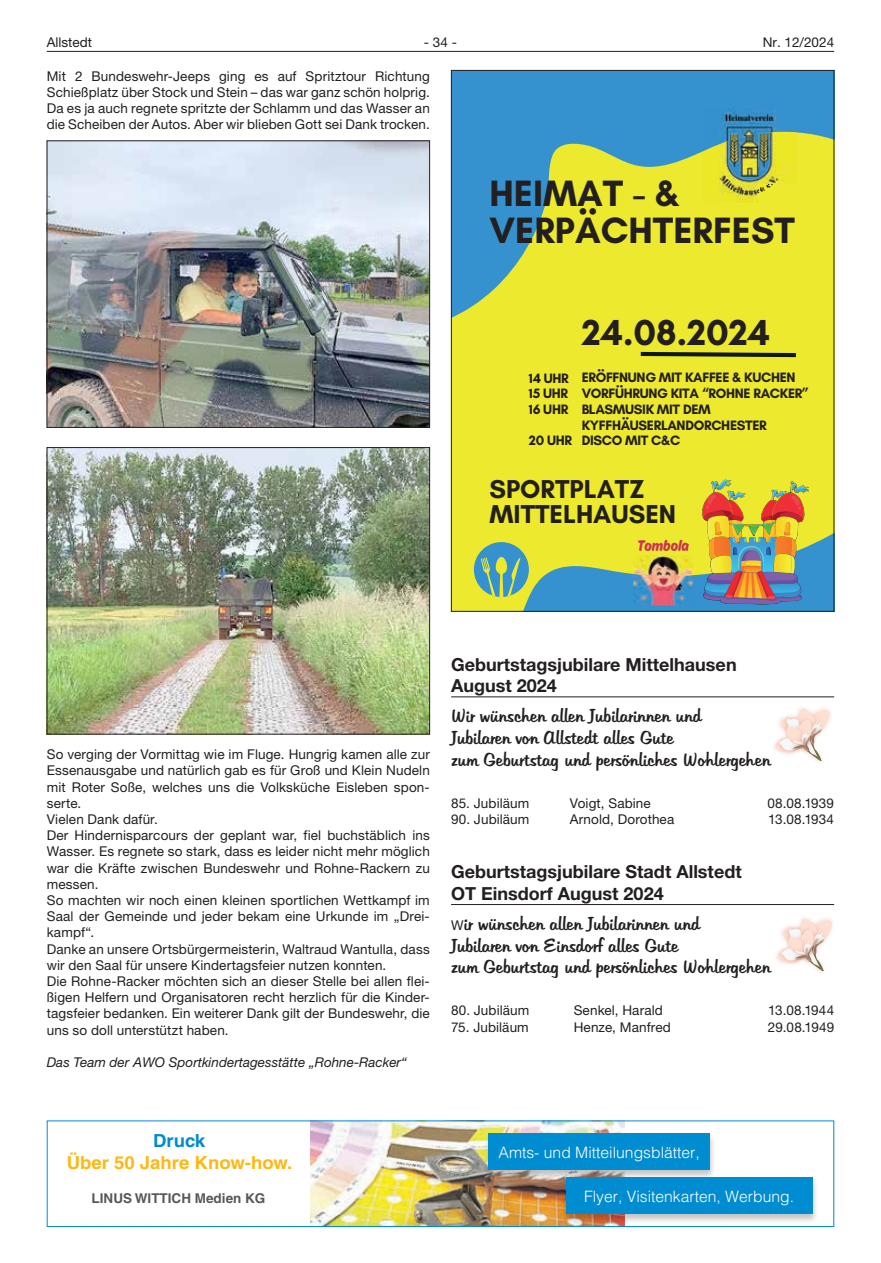
<style>
.page{position:relative;width:881px;height:1263px;background:#fff}
.page>*{position:absolute;margin:0;border:0;box-sizing:border-box;transform-origin:0 0}
.t1{font:700 37.35px/36.5px "Glacial Indifference";color:#231f20}
.t2{font:700 36.75px "Glacial Indifference";color:#231f20}
.t3{font:700 26.4px/25.8px "Glacial Indifference";color:#231f20}
.t4{font:18px/21.6px "Hudson";letter-spacing:-.005em;color:#231f20}
.t5{font:700 18px/21.6px "Helvetica Neue LT";color:#231f20}
.t6{font:700 18px "Helvetica LT";color:#fcb814}
.t7{font:700 18px "Helvetica LT";color:#008cd0}
.t8{font:16.05px "Ahkio";color:#ca3356}
.t9{font:300 15.6px "Helvetica LT";color:#fff}
.t10{font:700 13.8px/15.8px "Glacial Indifference";letter-spacing:-.025em;color:#231f20}
.t11{font:13.5px/16.2px "Helvetica Neue LT";letter-spacing:.01em;color:#231f20;text-align:justify}
.t12{font:italic 13.5px "Helvetica Neue LT";color:#231f20}
.t13{font:700 13.5px "Helvetica LT";color:#57585a}
.s1{font-family:"Helvetica Neue LT";font-size:13.5px}
</style>
<div class="page">
<hr style="left:47px;top:51px;width:786px;height:1px;background:#231f20">
<img style="left:49px;top:143px;width:378px;height:283px">
<div style="left:47px;top:141px;width:382px;height:287px;border:1px solid #231f20"></div>
<img style="left:49px;top:449px;width:378px;height:283px">
<div style="left:47px;top:447px;width:382px;height:287px;border:1px solid #231f20"></div>
<div style="left:451px;top:70px;width:382px;height:542px;background:#3592cf"></div>
<svg style="left:453px;top:132px;width:378px;height:478px;fill:#ece92f"></svg>
<svg style="left:640px;top:352px;width:155px;height:5px"></svg>
<img style="left:701px;top:109px;width:38px;height:25px">
<img style="left:739px;top:110px;width:38px;height:24px">
<img style="left:777px;top:131px;width:13px;height:1px">
<img style="left:701px;top:134px;width:57px;height:68px">
<img style="left:758px;top:132px;width:38px;height:70px">
<img style="left:701px;top:480px;width:107px;height:125px">
<img style="left:632px;top:576px;width:60px;height:29px">
<img style="left:632px;top:555px;width:60px;height:21px">
<div style="left:473px;top:542px;width:55px;height:55px;background:#3592cf;border-radius:50%"></div>
<svg style="left:480px;top:557px;width:40px;height:40px"></svg>
<hr style="left:451px;top:696px;width:382px;height:1px;background:#231f20">
<hr style="left:451px;top:904px;width:382px;height:1px;background:#231f20">
<svg style="left:773px;top:708px;width:57px;height:53px"></svg>
<svg style="left:776px;top:918px;width:56px;height:53px"></svg>
<img style="left:310px;top:1122px;width:314px;height:103px">
<div style="left:483px;top:1132px;width:232px;height:48px;background:#231f20;opacity:.26"></div>
<div style="left:488px;top:1133px;width:221px;height:37px;background:#008cd0"></div>
<div style="left:561px;top:1177px;width:257px;height:47px;background:#231f20;opacity:.26"></div>
<div style="left:565px;top:1178px;width:247px;height:36px;background:#008cd0"></div>
<div style="left:47px;top:1120px;width:786px;height:107px;border:1px solid #008cd0"></div>
<p class="t11" style="left:47px;top:34px;width:47px">Allstedt</p>
<p class="t11" style="left:424px;top:34px;width:35px">- 34 -</p>
<p class="t11" style="left:762px;top:34px;width:73px">Nr. 12/2024</p>
<p class="t11" style="left:47px;top:68px;width:384px">Mit 2 Bundeswehr-Jeeps ging es auf Spritztour Richtung Schießplatz über Stock und Stein – das war ganz schön holprig.<br>Da es ja auch regnete spritzte der Schlamm und das Wasser an die Scheiben der Autos. Aber wir blieben Gott sei Dank trocken.</p>
<h1 class="t1" style="left:489px;top:175px;width:307px">HEIMAT - &amp;<br>VERPÄCHTERFEST</h1>
<h2 class="t2" style="left:581px;top:310px;width:190px">24.08.2024</h2>
<p class="t10" style="left:528px;top:370px;width:41px;text-align:justify">14 UHR 15 UHR 16 UHR</p>
<p class="t10" style="left:528px;top:432px;width:45px">20 UHR</p>
<p class="t10" style="left:581px;top:370px;width:229px">ERÖFFNUNG MIT KAFFEE &amp; KUCHEN<br>VORFÜHRUNG KITA “ROHNE RACKER”<br>BLASMUSIK MIT DEM<br>KYFFHÄUSERLANDORCHESTER<br>DISCO MIT C&amp;C</p>
<h3 class="t3" style="left:489px;top:475px;width:188px">SPORTPLATZ<br>MITTELHAUSEN</h3>
<p class="t8" style="left:637px;top:537px;width:53px">Tombola</p>
<p class="t11" style="left:47px;top:746px;width:384px;text-align:left">So verging der Vormittag wie im Fluge. Hungrig kamen alle zur Essenausgabe und natürlich gab es für Groß und Klein Nudeln mit Roter Soße, welches uns die Volksküche Eisleben spon&shy;serte.<br>Vielen Dank dafür.<br>Der Hindernisparcours der geplant war, fiel buchstäblich ins Wasser. Es regnete so stark, dass es leider nicht mehr möglich war die Kräfte zwischen Bundeswehr und Rohne-Rackern zu messen.<br>So machten wir noch einen kleinen sportlichen Wettkampf im Saal der Gemeinde und jeder bekam eine Urkunde im „Drei&shy;kampf“.<br>Danke an unsere Ortsbürgermeisterin, Waltraud Wantulla, dass wir den Saal für unsere Kindertagsfeier nutzen konnten.<br>Die Rohne-Racker möchten sich an dieser Stelle bei allen flei&shy;ßigen Helfern und Organisatoren recht herzlich für die Kinder&shy;tagsfeier bedanken. Ein weiterer Dank gilt der Bundeswehr, die uns so doll unterstützt haben.</p>
<p class="t12" style="left:47px;top:1054px;width:361px">Das Team der AWO Sportkindertagesstätte „Rohne-Racker“</p>
<h3 class="t5" style="left:451px;top:653px;width:287px">Geburtstagsjubilare Mittelhausen<br>August 2024</h3>
<h3 class="t4" style="left:451px;top:706px;width:320px">Wir wünschen allen Jubilarinnen und<br>Jubilaren von Allstedt alles Gute<br>zum Geburtstag und persönliches Wohlergehen</h3>
<p class="t11" style="left:451px;top:795px;width:80px">85. Jubiläum</p>
<p class="t11" style="left:569px;top:795px;width:82px">Voigt, Sabine</p>
<p class="t11" style="left:767px;top:795px;width:68px">08.08.1939</p>
<p class="t11" style="left:451px;top:811px;width:80px">90. Jubiläum</p>
<p class="t11" style="left:569px;top:811px;width:106px">Arnold, Dorothea</p>
<p class="t11" style="left:768px;top:811px;width:67px">13.08.1934</p>
<h3 class="t5" style="left:451px;top:861px;width:292px">Geburtstagsjubilare Stadt Allstedt<br>OT Einsdorf August 2024</h3>
<h3 class="t4" style="left:451px;top:913px;width:320px"><span class="s1">W</span>ir wünschen allen Jubilarinnen und<br>Jubilaren von Einsdorf alles Gute<br>zum Geburtstag und persönliches Wohlergehen</h3>
<p class="t11" style="left:451px;top:1002px;width:80px">80. Jubiläum</p>
<p class="t11" style="left:573px;top:1002px;width:91px">Senkel, Harald</p>
<p class="t11" style="left:768px;top:1002px;width:67px">13.08.1944</p>
<p class="t11" style="left:451px;top:1019px;width:79px">75. Jubiläum</p>
<p class="t11" style="left:573px;top:1019px;width:99px">Henze, Manfred</p>
<p class="t11" style="left:767px;top:1019px;width:68px">29.08.1949</p>
<h3 class="t7" style="left:153px;top:1130px;width:54px">Druck</h3>
<h3 class="t6" style="left:67px;top:1151px;width:227px">Über 50 Jahre Know-how.</h3>
<p class="t13" style="left:92px;top:1190px;width:175px">LINUS WITTICH Medien KG</p>
<p class="t9" style="left:584px;top:1187px;width:211px">Flyer, Visitenkarten, Werbung.</p>
<p class="t9" style="left:498px;top:1142px;width:203px">Amts- und Mitteilungsblätter,</p>
</div>
